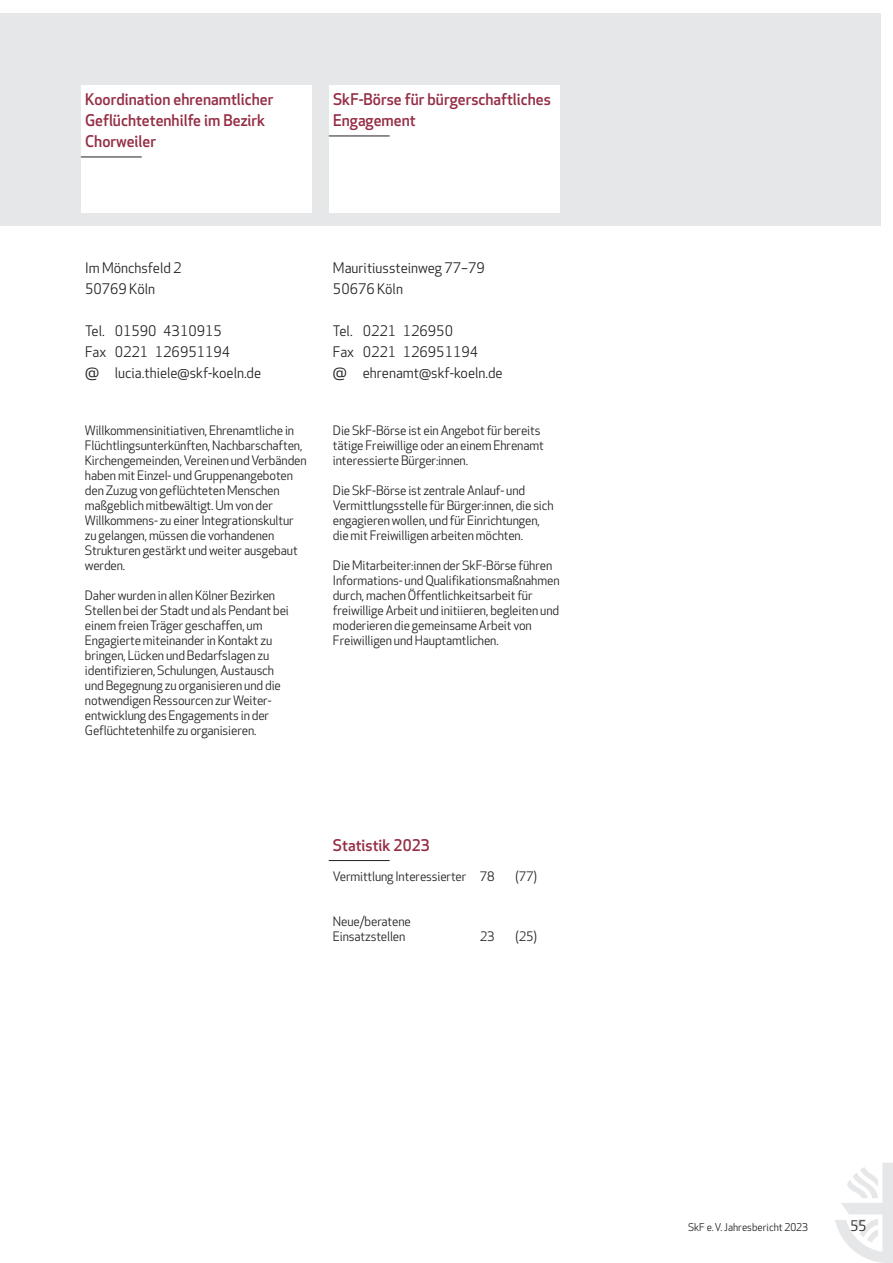
<style>
.page{position:relative;width:893px;height:1263px;background:#fff}
.page>*{position:absolute;margin:0;border:0;box-sizing:border-box;transform-origin:0 0}
.daten_head_rot{font:500 15.75px/21px "Apex New";color:#952e45}
.daten_kopf{font:14.25px "Apex New";color:#231f20}
.daten_statistik{font:12.75px/15px "Apex New";letter-spacing:-.01em;color:#231f20}
.daten_fließ{font:12.75px/15px "Apex New";letter-spacing:-.01em;color:#231f20}
.t1{font:10.5px "Apex New";color:#231f20}
.s1{font-size:16.5px}
</style>
<div class="page">
<svg style="left:835px;top:1163px;width:58px;height:100px"></svg>
<div style="left:0;top:13px;width:880px;height:212px;background:#e6e7e9"></div>
<div style="left:81px;top:85px;width:231px;height:128px;background:#fff"></div>
<hr style="left:81px;top:157px;width:61px;height:1px;background:#231f20">
<hr style="left:329px;top:860px;width:61px;height:1px;background:#231f20">
<div style="left:329px;top:85px;width:231px;height:128px;background:#fff"></div>
<hr style="left:329px;top:136px;width:61px;height:1px;background:#231f20">
<p class="daten_head_rot" style="left:85px;top:88px;width:190px">Koordination ehrenamtlicher<br>Geflüchtetenhilfe im Bezirk<br>Chorweiler</p>
<p class="daten_head_rot" style="left:333px;top:88px;width:219px">SkF-Börse für bürgerschaftliches<br>Engagement</p>
<p class="daten_kopf" style="left:85px;top:259px;width:98px">Im Mönchsfeld 2</p>
<p class="daten_kopf" style="left:85px;top:280px;width:72px">50769 Köln</p>
<p class="daten_kopf" style="left:85px;top:322px;width:138px">Tel. 01590 4310915</p>
<p class="daten_kopf" style="left:85px;top:343px;width:147px">Fax 0221 126951194</p>
<p class="daten_kopf" style="left:85px;top:364px;width:178px"><span class="s1">@</span> lucia.thiele@skf-koeln.de</p>
<p class="daten_statistik" style="left:85px;top:423px;width:223px">Willkommensinitiativen, Ehrenamtliche in Flüchtlingsunterkünften, Nachbarschaften, Kirchengemeinden, Vereinen und Verbänden haben mit Einzel- und Gruppenangeboten den Zuzug von geflüchteten Menschen maßgeblich mitbewältigt. Um von der Willkommens- zu einer Integrationskultur zu gelangen, müssen die vorhandenen Strukturen gestärkt und weiter ausgebaut werden.</p>
<p class="daten_statistik" style="left:85px;top:588px;width:206px">Daher wurden in allen Kölner Bezirken Stellen bei der Stadt und als Pendant bei einem freien Träger geschaffen, um Engagierte miteinander in Kontakt zu bringen, Lücken und Bedarfslagen zu identifizieren, Schulungen, Austausch und Begegnung zu organisieren und die notwendigen Ressourcen zur Weiter&shy;entwicklung des Engagements in der Geflüchtetenhilfe zu organisieren.</p>
<p class="daten_kopf" style="left:333px;top:259px;width:153px">Mauritiussteinweg 77–79</p>
<p class="daten_kopf" style="left:333px;top:280px;width:72px">50676 Köln</p>
<p class="daten_kopf" style="left:333px;top:322px;width:122px">Tel. 0221 126950</p>
<p class="daten_kopf" style="left:333px;top:343px;width:147px">Fax 0221 126951194</p>
<p class="daten_kopf" style="left:333px;top:364px;width:171px"><span class="s1">@</span> ehrenamt@skf-koeln.de</p>
<p class="daten_fließ" style="left:333px;top:423px;width:212px">Die SkF-Börse ist ein Angebot für bereits tätige Freiwillige oder an einem Ehrenamt interessierte Bürger:innen.</p>
<p class="daten_fließ" style="left:333px;top:483px;width:222px">Die SkF-Börse ist zentrale Anlauf- und Vermittlungsstelle für Bürger:innen, die sich engagieren wollen, und für Einrichtungen, die mit Freiwilligen arbeiten möchten.</p>
<p class="daten_fließ" style="left:333px;top:558px;width:228px">Die Mitarbeiter:innen der SkF-Börse führen Informations- und Qualifikationsmaßnahmen durch, machen Öffentlichkeitsarbeit für freiwillige Arbeit und initiieren, begleiten und moderieren die gemeinsame Arbeit von Freiwilligen und Hauptamtlichen.</p>
<p class="daten_head_rot" style="left:333px;top:834px;width:98px">Statistik 2023</p>
<p class="daten_statistik" style="left:333px;top:868px;width:163px">Vermittlung Interessierter 78</p>
<p class="daten_statistik" style="left:515px;top:868px;width:23px">(77)</p>
<p class="daten_statistik" style="left:333px;top:913px;width:79px">Neue/beratene</p>
<p class="daten_statistik" style="left:333px;top:928px;width:74px">Einsatzstellen</p>
<p class="daten_statistik" style="left:480px;top:928px;width:16px">23</p>
<p class="daten_statistik" style="left:515px;top:928px;width:23px">(25)</p>
<p class="t1" style="left:688px;top:1220px;width:121px">SkF e. V. Jahresbericht 2023</p>
<p class="daten_kopf" style="left:850px;top:1217px;width:17px">55</p>
</div>
